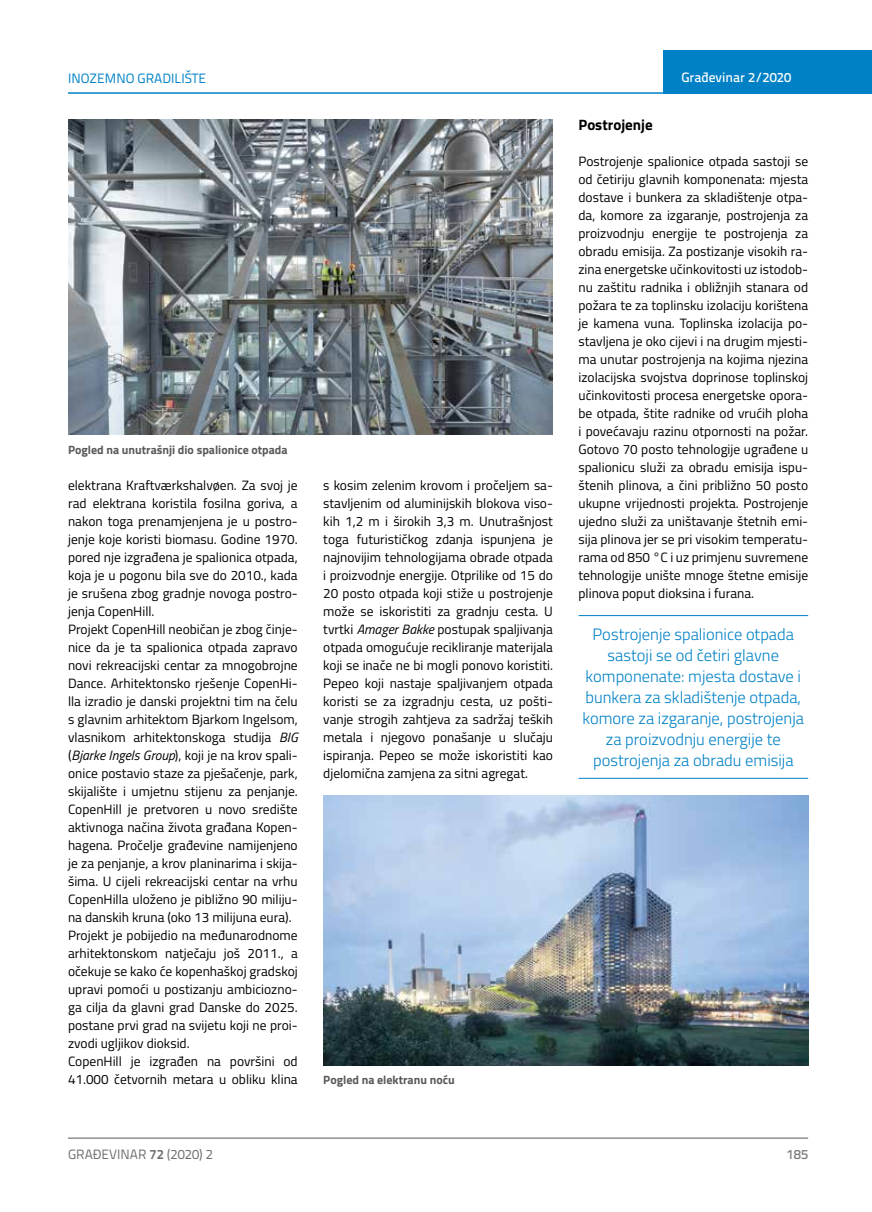
<style>
.page{position:relative;width:872px;height:1212px;background:#fff}
.page>*{position:absolute;margin:0;border:0;box-sizing:border-box;transform-origin:0 0}
.t1{font:300 16.5px/21px "Titillium";color:#0081c6;text-align:center}
.t2{font:700 15px "Titillium";color:#000}
.t3{font:13.5px/18px "Titillium";color:#000;text-align:justify}
.t4{font:13.5px "Titillium Text 22 L";color:#6d6e71}
.t5{font:13.5px "Titillium Text 22 L";color:#0081c6}
.t6{font:500 13.5px "Titillium Text 22 L";color:#fff}
.t7{font:500 13.5px "Titillium Text 22 L";color:#797a7d}
.t8{font:700 12px "Titillium";color:#58595b}
.s1{font-style:italic}
.s2{font-weight:700}
</style>
<div class="page">
<div style="left:663px;top:50px;width:209px;height:44px;background:#0081c6"></div>
<hr style="left:68px;top:92px;width:804px;height:2px;background:#0081c6">
<hr style="left:68px;top:1138px;width:740px;height:1px;background:#58595b">
<hr style="left:578px;top:615px;width:230px;height:1px;background:#0081c6">
<hr style="left:578px;top:778px;width:230px;height:1px;background:#0081c6">
<img style="left:68px;top:119px;width:485px;height:316px">
<img style="left:323px;top:795px;width:485px;height:270px">
<p class="t5" style="left:68px;top:68px;width:140px">INOZEMNO GRADILIŠTE</p>
<p class="t6" style="left:681px;top:67px;width:111px">Građevinar 2/2020</p>
<p class="t8" style="left:68px;top:440px;width:221px">Pogled na unutrašnji dio spalionice otpada</p>
<p class="t3" style="left:68px;top:475px;width:231px;text-align:left">elektrana Kraftværkshalvøen. Za svoj je rad elektrana koristila fosilna goriva, a nakon toga prenamjenjena je u postro&shy;jenje koje koristi biomasu. Godine 1970. pored nje izgrađena je spalionica otpada, koja je u pogonu bila sve do 2010., kada je srušena zbog gradnje novoga postro&shy;jenja CopenHill.<br>Projekt CopenHill neobičan je zbog činje&shy;nice da je ta spalionica otpada zapravo novi rekreacijski centar za mnogobrojne Dance. Arhitektonsko rješenje CopenHi&shy;lla izradio je danski projektni tim na čelu s glavnim arhitektom Bjarkom Ingelsom, vlasnikom arhitektonskoga studija <span class="s1">BIG </span>(<span class="s1">Bjarke Ingels Group</span>), koji je na krov spali&shy;onice postavio staze za pješačenje, park, skijalište i umjetnu stijenu za penjanje.<br>CopenHill je pretvoren u novo središte aktivnoga načina života građana Kopen&shy;hagena. Pročelje građevine namijenjeno je za penjanje, a krov planinarima i skija&shy;šima. U cijeli rekreacijski centar na vrhu CopenHilla uloženo je pibližno 90 miliju&shy;na danskih kruna (oko 13 milijuna eura).<br>Projekt je pobijedio na međunarodnome arhitektonskom natječaju još 2011., a očekuje se kako će kopenhaškoj gradskoj upravi pomoći u postizanju ambiciozno&shy;ga cilja da glavni grad Danske do 2025. postane prvi grad na svijetu koji ne proi&shy;zvodi ugljikov dioksid.<br>CopenHill je izgrađen na površini od 41.000 četvornih metara u obliku klina</p>
<p class="t3" style="left:323px;top:475px;width:231px">s kosim zelenim krovom i pročeljem sa&shy;stavljenim od aluminijskih blokova viso&shy;kih 1,2 m i širokih 3,3 m. Unutrašnjost toga futurističkog zdanja ispunjena je najnovijim tehnologijama obrade otpada i proizvodnje energije. Otprilike od 15 do 20 posto otpada koji stiže u postrojenje može se iskoristiti za gradnju cesta. U tvrtki <span class="s1">Amager Bakke</span> postupak spaljivanja otpada omogućuje recikliranje materijala koji se inače ne bi mogli ponovo koristiti.<br>Pepeo koji nastaje spaljivanjem otpada koristi se za izgradnju cesta, uz pošti&shy;vanje strogih zahtjeva za sadržaj teških metala i njegovo ponašanje u slučaju ispiranja. Pepeo se može iskoristiti kao djelomična zamjena za sitni agregat.</p>
<p class="t8" style="left:323px;top:1071px;width:133px">Pogled na elektranu noću</p>
<p class="t2" style="left:578px;top:113px;width:76px">Postrojenje</p>
<p class="t3" style="left:578px;top:151px;width:231px">Postrojenje spalionice otpada sastoji se od četiriju glavnih komponenata: mjesta dostave i bunkera za skladištenje otpa&shy;da, komore za izgaranje, postrojenja za proizvodnju energije te postrojenja za obradu emisija. Za postizanje visokih ra&shy;zina energetske učinkovitosti uz istodob&shy;nu zaštitu radnika i obližnjih stanara od požara te za toplinsku izolaciju korištena je kamena vuna. Toplinska izolacija po&shy;stavljena je oko cijevi i na drugim mjesti&shy;ma unutar postrojenja na kojima njezina izolacijska svojstva doprinose toplinskoj učinkovitosti procesa energetske opora&shy;be otpada, štite radnike od vrućih ploha i povećavaju razinu otpornosti na požar.<br>Gotovo 70 posto tehnologije ugrađene u spalionicu služi za obradu emisija ispu&shy;štenih plinova, a čini približno 50 posto ukupne vrijednosti projekta. Postrojenje ujedno služi za uništavanje štetnih emi&shy;sija plinova jer se pri visokim temperatu&shy;rama od 850 °C i uz primjenu suvremene tehnologije unište mnoge štetne emisije plinova poput dioksina i furana.</p>
<p class="t1" style="left:582px;top:623px;width:223px">Postrojenje spalionice otpada sastoji se od četiri glavne komponenate: mjesta dostave i bunkera za skladištenje otpada, komore za izgaranje, postrojenja za proizvodnju energije te postrojenja za obradu emisija</p>
<p class="t4" style="left:68px;top:1144px;width:146px">GRAĐEVINAR <span class="s2">72</span> (2020) 2</p>
<p class="t7" style="left:786px;top:1144px;width:23px">185</p>
</div>
